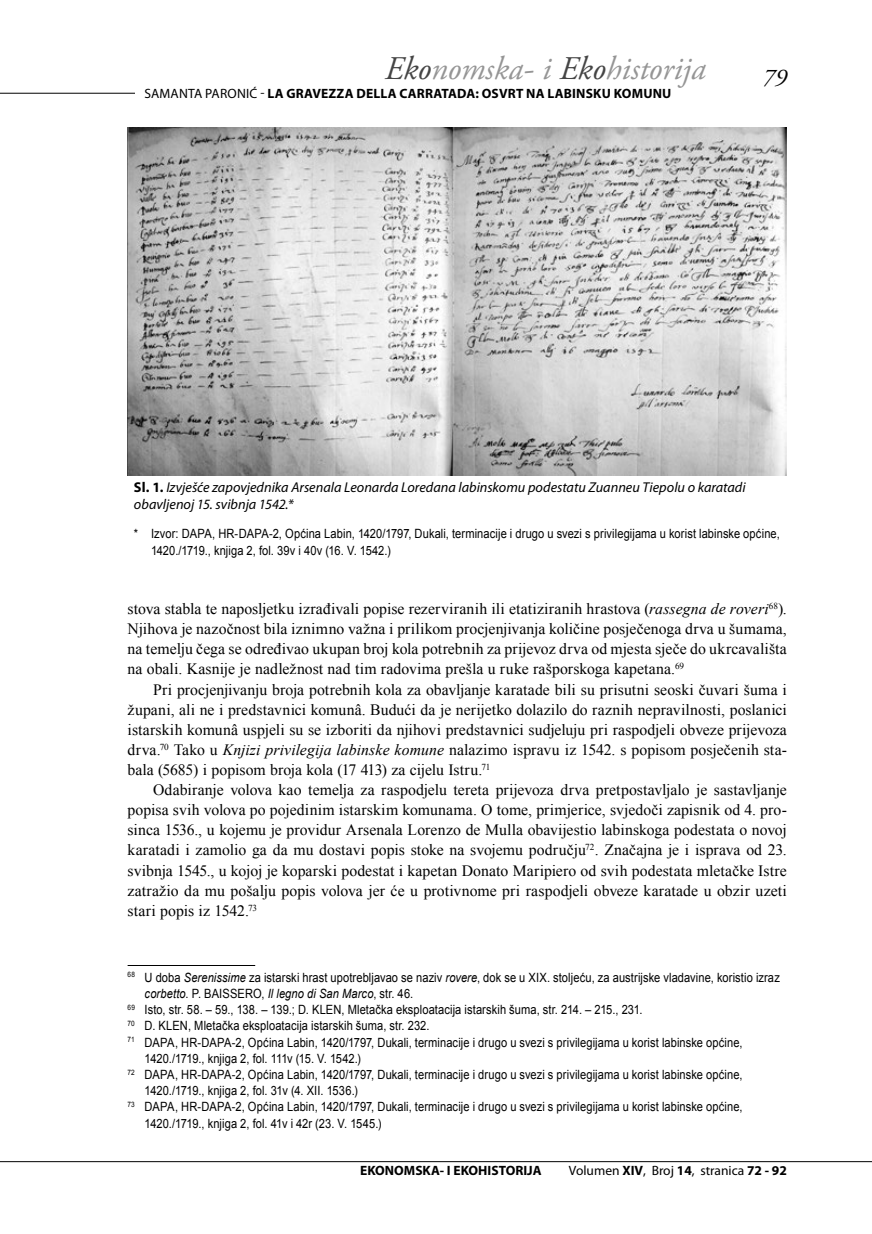
<style>
.page{position:relative;width:872px;height:1234px;background:#fff}
.page>*{position:absolute;margin:0;border:0;box-sizing:border-box;transform-origin:0 0}
.t1{font:italic 33px "Adobe Garamond Pro";color:#959595}
.t2{font:italic 24px "Adobe Garamond Pro";color:#000}
.t3{font:15.75px/20.1px "Times New Roman";color:#000;text-align:justify}
.t4{font:italic 14.25px/17.1px "Myriad Pro";color:#000}
.t5{font:700 13.5px "Myriad Pro";letter-spacing:.015em;color:#000}
.t6{font:13.5px "Myriad Pro";color:#000}
.t7{font:12.75px/16.2px "Arial";letter-spacing:.01em;color:#000;scale:.87 1}
.t8{font:italic 12.75px "Arial";letter-spacing:.01em;color:#000;scale:.87 1}
.t9{font:12.75px "Arial";letter-spacing:-.01em;color:#000;scale:.87 1}
.s1{color:#454545}
.s2{font-weight:400}
.s3{font-weight:700;font-style:normal}
.s4{font-style:italic}
.s5{font-style:normal}
.s6{font-weight:700}
</style>
<div class="page">
<hr style="left:0;top:93px;width:518px;height:1px;background:#000">
<hr style="left:0;top:1160px;width:872px;height:1px;background:#000">
<div style="left:135px;top:88px;width:536px;height:17px;background:#fff"></div>
<hr style="left:128px;top:965px;width:127px;height:1px;background:#000">
<img style="left:128px;top:128px;width:659px;height:347px">
<h1 class="t1" style="left:385px;top:48px;width:322px"><span class="s1">Eko</span>nomska- i <span class="s1">Eko</span>historija</h1>
<p class="t5" style="left:144px;top:84px;width:528px"><span class="s2">SAMANTA PARONIĆ -</span> LA GRAVEZZA DELLA CARRATADA: OSVRT NA LABINSKU KOMUNU</p>
<h2 class="t2" style="left:763px;top:63px;width:25px">79</h2>
<p class="t4" style="left:134px;top:478px;width:613px"><span class="s3">Sl. 1.</span> Izvješće zapovjednika Arsenala Leonarda Loredana labinskomu podestatu Zuanneu Tiepolu o karatadi obavljenoj 15. svibnja 1542.*</p>
<p class="t7" style="left:151px;top:525px;width:724px;text-indent:-17px">* Izvor: DAPA, HR-DAPA-2, Općina Labin, 1420/1797, Dukali, terminacije i drugo u svezi s privilegijama u korist labinske općine,<br>1420./1719., knjiga 2, fol. 39v i 40v (16. V. 1542.)</p>
<p class="t3" style="left:128px;top:598px;width:661px">stova stabla te naposljetku izrađivali popise rezerviranih ili etatiziranih hrastova (<span class="s4">rassegna de roveri</span><sup>68</sup>).<br>Njihova je nazočnost bila iznimno važna i prilikom procjenjivanja količine posječenoga drva u šumama, na temelju čega se određivao ukupan broj kola potrebnih za prijevoz drva od mjesta sječe do ukrcavališta na obali. Kasnije je nadležnost nad tim radovima prešla u ruke rašporskoga kapetana.<sup>69</sup></p>
<p class="t3" style="left:128px;top:678px;width:661px;text-indent:26px">Pri procjenjivanju broja potrebnih kola za obavljanje karatade bili su prisutni seoski čuvari šuma i župani, ali ne i predstavnici komunâ. Budući da je nerijetko dolazilo do raznih nepravilnosti, poslanici istarskih komunâ uspjeli su se izboriti da njihovi predstavnici sudjeluju pri raspodjeli obveze prijevoza drva.<sup>70</sup> Tako u <span class="s4">Knjizi privilegija labinske komune</span> nalazimo ispravu iz 1542. s popisom posječenih sta&shy;bala (5685) i popisom broja kola (17 413) za cijelu Istru.<sup>71</sup></p>
<p class="t3" style="left:128px;top:779px;width:661px;text-indent:26px">Odabiranje volova kao temelja za raspodjelu tereta prijevoza drva pretpostavljalo je sastavljanje popisa svih volova po pojedinim istarskim komunama. O tome, primjerice, svjedoči zapisnik od 4. pro&shy;sinca 1536., u kojemu je providur Arsenala Lorenzo de Mulla obavijestio labinskoga podestata o novoj karatadi i zamolio ga da mu dostavi popis stoke na svojemu području<sup>72</sup>. Značajna je i isprava od 23. svibnja 1545., u kojoj je koparski podestat i kapetan Donato Maripiero od svih podestata mletačke Istre zatražio da mu pošalju popis volova jer će u protivnome pri raspodjeli obveze karatade u obzir uzeti stari popis iz 1542.<sup>73</sup></p>
<p class="t7" style="left:128px;top:969px;width:751px"><sup>68</sup> U doba <span class="s4">Serenissime</span> za istarski hrast upotrebljavao se naziv <span class="s4">rovere</span>, dok se u XIX. stoljeću, za austrijske vladavine, koristio izraz</p>
<p class="t8" style="left:145px;top:984px;width:310px">corbetto<span class="s5">. P. BAISSERO,</span> Il legno di San Marco<span class="s5">, str. 46.</span></p>
<p class="t7" style="left:128px;top:1001px;width:593px"><sup>69</sup> Isto, str. 58. – 59., 138. – 139.; D. KLEN, Mletačka eksploatacija istarskih šuma, str. 214. – 215., 231.</p>
<p class="t7" style="left:128px;top:1017px;width:348px"><sup>70</sup> D. KLEN, Mletačka eksploatacija istarskih šuma, str. 232.</p>
<p class="t7" style="left:128px;top:1033px;width:708px"><sup>71</sup> DAPA, HR-DAPA-2, Općina Labin, 1420/1797, Dukali, terminacije i drugo u svezi s privilegijama u korist labinske općine,</p>
<p class="t9" style="left:145px;top:1049px;width:250px">1420./1719., knjiga 2, fol. 111v (15. V. 1542.)</p>
<p class="t7" style="left:128px;top:1066px;width:708px"><sup>72</sup> DAPA, HR-DAPA-2, Općina Labin, 1420/1797, Dukali, terminacije i drugo u svezi s privilegijama u korist labinske općine,</p>
<p class="t7" style="left:145px;top:1082px;width:247px">1420./1719., knjiga 2, fol. 31v (4. XII. 1536.)</p>
<p class="t7" style="left:128px;top:1098px;width:708px"><sup>73</sup> DAPA, HR-DAPA-2, Općina Labin, 1420/1797, Dukali, terminacije i drugo u svezi s privilegijama u korist labinske općine,</p>
<p class="t7" style="left:145px;top:1114px;width:274px">1420./1719., knjiga 2, fol. 41v i 42r (23. V. 1545.)</p>
<p class="t5" style="left:360px;top:1161px;width:183px">EKONOMSKA- I EKOHISTORIJA</p>
<p class="t6" style="left:569px;top:1161px;width:219px">Volumen <span class="s6">XIV</span>, Broj <span class="s6">14</span>, stranica <span class="s6">72 - 92</span></p>
</div>
